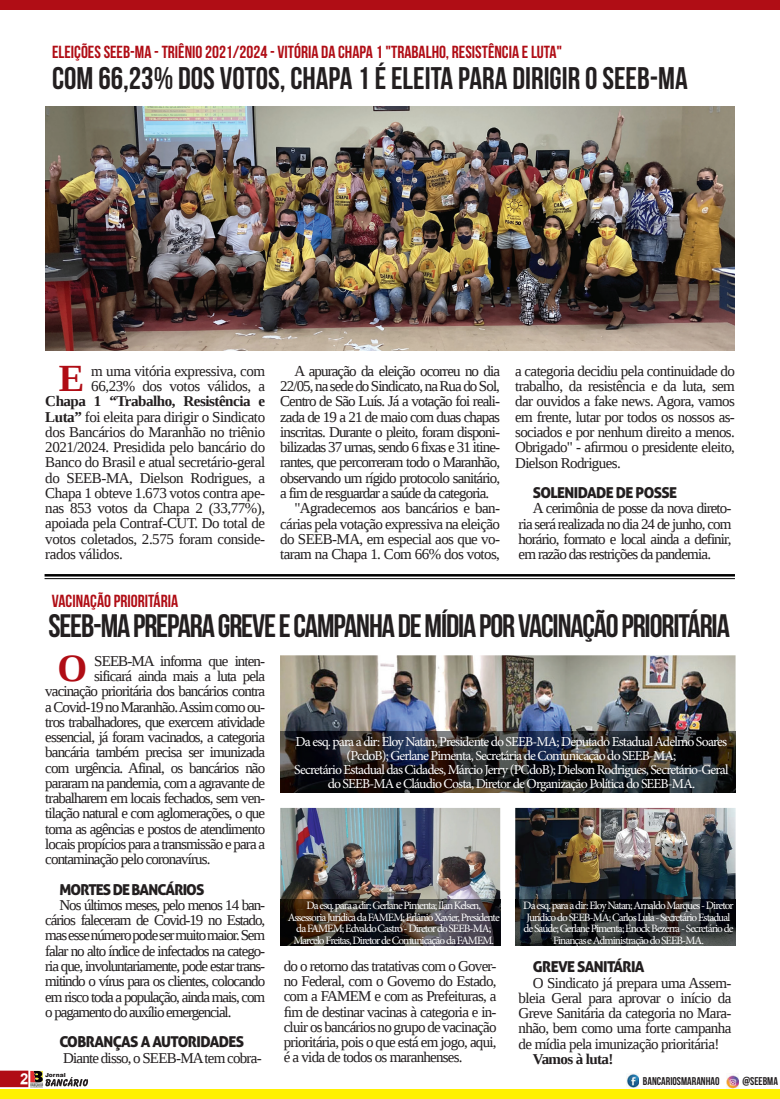
<style>
.page{position:relative;width:780px;height:1099px;background:#fff}
.page>*{position:absolute;margin:0;border:0;box-sizing:border-box;transform-origin:0 0}
.t1{font:700 38.25px "Liberation Serif";color:#b00d15}
.t2{font:32.5px "Bebas Neue";letter-spacing:-.035em;color:#231f20}
.t3{font:31.25px "Bebas Neue";color:#231f20}
.t4{font:17.5px "Bebas Neue";color:#b00d15}
.t5{font:15px/15.2px "Liberation Serif";letter-spacing:-.06em;color:#231f20;text-align:justify}
.t6{font:15px "Liberation Serif";letter-spacing:-.04em;color:#231f20}
.t7{font:15px "Aller Display";letter-spacing:-.04em;color:#231f20}
.t8{font:15px/15.2px "Liberation Serif";letter-spacing:-.03em;color:#231f20}
.t9{font:15px "Aller Display";letter-spacing:-.06em;color:#231f20}
.t10{font:700 15px "Liberation Serif";letter-spacing:-.04em;color:#231f20}
.t11{font:700 15px "Arial";color:#fff}
.t12{font:13.75px/14px "Minion Pro";letter-spacing:-.06em;color:#fff;text-align:center}
.t13{font:11.25px/11.5px "Minion Pro";letter-spacing:-.08em;color:#fff;text-align:center}
.t14{font:11.25px "Bebas Neue";color:#231f20}
.t15{font:900 6px "Arial";color:#231f20}
.s1{font-weight:700}
</style>
<div class="page">
<svg style="left:0;top:1070px;width:88px;height:18px"></svg>
<div style="left:0;top:1089px;width:779px;height:9px;background:#fff101"></div>
<div style="left:0;top:0;width:779px;height:10px;background:#b00d15"></div>
<img style="left:626px;top:1073px;width:13px;height:15px">
<img style="left:726px;top:1074px;width:13px;height:14px">
<hr style="left:45px;top:574px;width:690px;height:2px;background:#000">
<hr style="left:45px;top:578px;width:690px;height:1px;background:#000">
<img style="left:46px;top:106px;width:689px;height:244px">
<img style="left:280px;top:655px;width:455px;height:76px">
<img style="left:280px;top:807px;width:220px;height:92px">
<img style="left:515px;top:807px;width:220px;height:92px">
<img style="left:280px;top:731px;width:455px;height:61px">
<img style="left:280px;top:899px;width:220px;height:46px">
<img style="left:515px;top:899px;width:220px;height:46px">
<p class="t4" style="left:52px;top:42px;width:511px">ELEIÇÕES SEEB-MA - TRIÊNIO 2021/2024 - VITÓRIA DA CHAPA 1 "TRABALHO, RESISTÊNCIA E LUTA"</p>
<h3 class="t3" style="left:52px;top:61px;width:637px">COM 66,23% DOS VOTOS, CHAPA 1 É ELEITA PARA DIRIGIR O SEEB-MA</h3>
<h1 class="t1" style="left:59px;top:352px;width:27px">E</h1>
<p class="t8" style="left:91px;top:363px;width:175px">m uma vitória expressiva, com<br>66,23% dos votos válidos, a</p>
<p class="t5" style="left:45px;top:393px;width:221px"><span class="s1">Chapa 1 “Trabalho, Resistência e Luta”</span> foi eleita para dirigir o Sindicato dos Bancários do Maranhão no triênio 2021/2024. Presidida pelo bancário do Banco do Brasil e atual secretário-geral do SEEB-MA, Dielson Rodrigues, a Chapa 1 obteve 1.673 votos contra ape&shy;nas 853 votos da Chapa 2 (33,77%), apoiada pela Contraf-CUT. Do total de votos coletados, 2.575 foram conside&shy;rados válidos.</p>
<p class="t5" style="left:294px;top:363px;width:207px">A apuração da eleição ocorreu no dia</p>
<p class="t5" style="left:280px;top:378px;width:221px">22/05, na sede do Sindicato, na Rua do Sol,</p>
<p class="t5" style="left:280px;top:394px;width:221px">Centro de São Luís. Já a votação foi reali-</p>
<p class="t5" style="left:280px;top:409px;width:221px">zada de 19 a 21 de maio com duas chapas</p>
<p class="t5" style="left:280px;top:424px;width:221px">inscritas. Durante o pleito, foram disponi-</p>
<p class="t5" style="left:280px;top:439px;width:221px">bilizadas 37 urnas, sendo 6 fixas e 31 itine-</p>
<p class="t5" style="left:280px;top:455px;width:221px">rantes, que percorreram todo o Maranhão,</p>
<p class="t5" style="left:280px;top:470px;width:221px">observando um rígido protocolo sanitário,</p>
<p class="t5" style="left:280px;top:485px;width:210px">a fim de resguardar a saúde da categoria.</p>
<p class="t6" style="left:294px;top:498px;width:207px">"Agradecemos aos bancários e ban-</p>
<p class="t6" style="left:280px;top:514px;width:221px">cárias pela votação expressiva na eleição</p>
<p class="t6" style="left:280px;top:529px;width:221px">do SEEB-MA, em especial aos que vo-</p>
<p class="t6" style="left:280px;top:544px;width:221px">taram na Chapa 1. Com 66% dos votos,</p>
<p class="t5" style="left:515px;top:363px;width:221px">a categoria decidiu pela continuidade do trabalho, da resistência e da luta, sem dar ouvidos a fake news. Agora, vamos em frente, lutar por todos os nossos as&shy;sociados e por nenhum direito a menos.<br>Obrigado" - afirmou o presidente eleito, Dielson Rodrigues.</p>
<p class="t7" style="left:533px;top:483px;width:146px">SOLENIDADE DE POSSE</p>
<p class="t5" style="left:518px;top:500px;width:214px;text-indent:14px">A cerimônia de posse da nova direto&shy;ria será realizada no dia 24 de junho, com horário, formato e local ainda a definir, em razão das restrições da pandemia.</p>
<p class="t4" style="left:52px;top:591px;width:128px">VACINAÇÃO PRIORITÁRIA</p>
<h2 class="t2" style="left:48px;top:608px;width:683px">SEEB-MA PREPARA GREVE E CAMPANHA DE MÍDIA POR VACINAÇÃO PRIORITÁRIA</h2>
<h1 class="t1" style="left:58px;top:642px;width:31px">O</h1>
<p class="t5" style="left:94px;top:653px;width:172px">SEEB-MA informa que inten-</p>
<p class="t5" style="left:94px;top:668px;width:172px">sificará ainda mais a luta pela</p>
<p class="t5" style="left:45px;top:683px;width:221px">vacinação prioritária dos bancários contra</p>
<p class="t5" style="left:45px;top:698px;width:221px">a Covid-19 no Maranhão. Assim como ou-</p>
<p class="t5" style="left:45px;top:714px;width:221px">tros trabalhadores, que exercem atividade</p>
<p class="t5" style="left:45px;top:729px;width:221px">essencial, já foram vacinados, a categoria</p>
<p class="t5" style="left:45px;top:744px;width:221px">bancária também precisa ser imunizada</p>
<p class="t5" style="left:45px;top:759px;width:221px">com urgência. Afinal, os bancários não</p>
<p class="t5" style="left:45px;top:775px;width:221px">pararam na pandemia, com a agravante de</p>
<p class="t5" style="left:45px;top:790px;width:221px">trabalharem em locais fechados, sem ven-</p>
<p class="t5" style="left:45px;top:805px;width:221px">tilação natural e com aglomerações, o que</p>
<p class="t5" style="left:45px;top:820px;width:221px">torna as agências e postos de atendimento</p>
<p class="t5" style="left:45px;top:836px;width:221px">locais propícios para a transmissão e para a</p>
<p class="t5" style="left:45px;top:851px;width:167px">contaminação pelo coronavírus.</p>
<p class="t9" style="left:59px;top:879px;width:146px">MORTES DE BANCÁRIOS</p>
<p class="t5" style="left:45px;top:897px;width:221px;text-indent:14px">Nos últimos meses, pelo menos 14 ban&shy;cários faleceram de Covid-19 no Estado, mas esse número pode ser muito maior. Sem falar no alto índice de infectados na catego&shy;ria que, involuntariamente, pode estar trans&shy;mitindo o vírus para os clientes, colocando em risco toda a população, ainda mais, com o pagamento do auxílio emergencial.</p>
<p class="t7" style="left:59px;top:1032px;width:186px">COBRANÇAS A AUTORIDADES</p>
<p class="t5" style="left:63px;top:1049px;width:200px">Diante disso, o SEEB-MA tem cobra-</p>
<p class="t11" style="left:20px;top:1068px;width:10px">2</p>
<p class="t15" style="left:45px;top:1070px;width:22px">Jornal</p>
<p class="t12" style="left:294px;top:734px;width:436px">Da esq. para a dir: Eloy Natan, Presidente do SEEB-MA; Deputado Estadual Adelmo Soares (PcdoB); Gerlane Pimenta, Secretária de Comunicação do SEEB-MA;<br>Secretário Estadual das Cidades, Márcio Jerry (PCdoB); Dielson Rodrigues, Secretário-Geral do SEEB-MA e Cláudio Costa, Diretor de Organização Política do SEEB-MA.</p>
<p class="t13" style="left:288px;top:899px;width:213px">Da esq. para a dir: Gerlane Pimenta; Ilan Kelsen, Assessoria Jurídica da FAMEM; Erlânio Xavier, Presidente da FAMEM; Edvaldo Castro - Diretor do SEEB-MA; Marcelo Freitas, Diretor de Comunicação da FAMEM.</p>
<p class="t13" style="left:523px;top:899px;width:212px">Da esq. para a dir: Eloy Natan; Arnaldo Marques - Diretor Jurídico do SEEB-MA; Carlos Lula - Secretário Estadual de Saúde; Gerlane Pimenta; Enock Bezerra - Secretário de Finanças e Administração do SEEB-MA.</p>
<p class="t5" style="left:284px;top:958px;width:214px">do o retorno das tratativas com o Gover&shy;no Federal, com o Governo do Estado, com a FAMEM e com as Prefeituras, a fim de destinar vacinas à categoria e in&shy;cluir os bancários no grupo de vacinação prioritária, pois o que está em jogo, aqui, é a vida de todos os maranhenses.</p>
<p class="t7" style="left:533px;top:957px;width:113px">GREVE SANITÁRIA</p>
<p class="t5" style="left:518px;top:974px;width:214px;text-indent:14px">O Sindicato já prepara uma Assem&shy;bleia Geral para aprovar o início da Greve Sanitária da categoria no Mara&shy;nhão, bem como uma forte campanha de mídia pela imunização prioritária!</p>
<p class="t10" style="left:533px;top:1048px;width:82px">Vamos à luta!</p>
<p class="t14" style="left:643px;top:1075px;width:78px">BANCARIOSMARANHAO</p>
<p class="t14" style="left:742px;top:1075px;width:37px">@SEEBMA</p>
</div>
